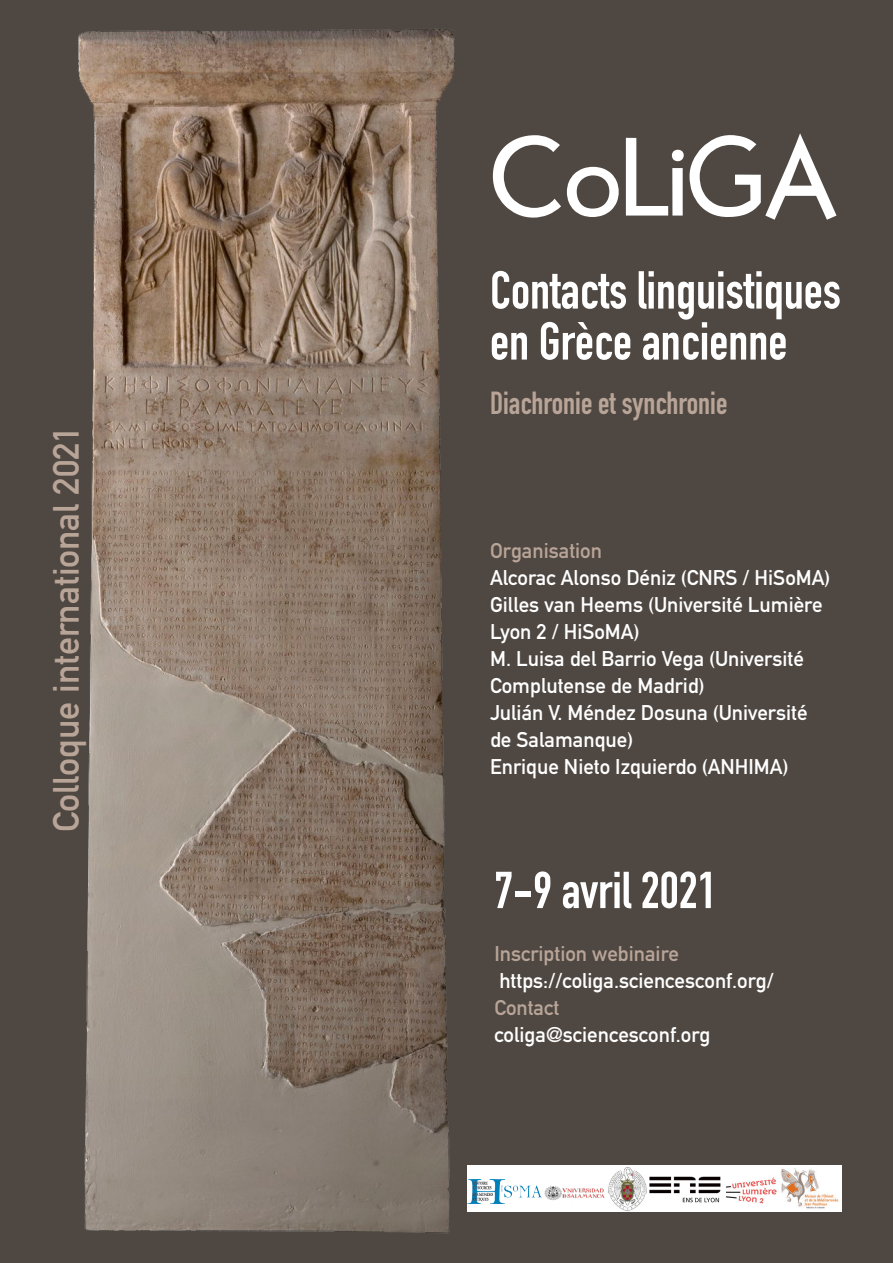
<style>
.page{position:relative;width:893px;height:1263px;background:#4f4842}
.page>*{position:absolute;margin:0;border:0;box-sizing:border-box;transform-origin:0 0}
.t1{font:112.5px "Fabrik";color:#fff}
.t2{font:700 52.5px/51px "DIN Condensed";color:#fff}
.t3{font:700 51px "DIN Condensed";color:#fff}
.t4{font:700 36px "DIN Alternate";color:#b9a598}
.t5{font:700 31.5px "DIN Condensed";color:#b9a598}
.t6{font:700 21px/27px "DIN Alternate";color:#fff}
.s1{color:#b9a598}
</style>
<div class="page">
<img style="left:78px;top:28px;width:377px;height:1206px">
<div style="left:468px;top:1165px;width:374px;height:47px;background:#fff"></div>
<img style="left:649px;top:1177px;width:72px;height:26px">
<img style="left:608px;top:1167px;width:39px;height:45px">
<img style="left:544px;top:1186px;width:60px;height:15px">
<img style="left:468px;top:1179px;width:73px;height:24px">
<img style="left:726px;top:1177px;width:51px;height:27px">
<img style="left:781px;top:1168px;width:58px;height:41px">
<p class="t4" style="left:39px;top:832px;width:408px;rotate:-90deg">Colloque international 2021</p>
<p class="t1" style="left:490px;top:90px;width:349px">CoLiGA</p>
<p class="t2" style="left:490px;top:264px;width:352px">Contacts linguistiques en Grèce ancienne</p>
<p class="t5" style="left:490px;top:381px;width:239px">Diachronie et synchronie</p>
<p class="t6" style="left:490px;top:535px;width:342px"><span class="s1">Organisation<br></span>Alcorac Alonso Déniz (CNRS / HiSoMA)<br>Gilles van Heems (Université Lumière<br>Lyon 2 / HiSoMA)<br>M. Luisa del Barrio Vega (Université<br>Complutense de Madrid)</p>
<p class="t6" style="left:490px;top:697px;width:319px">Julián V. Méndez Dosuna (Université de Salamanque)</p>
<p class="t6" style="left:490px;top:751px;width:300px">Enrique Nieto Izquierdo (ANHIMA)</p>
<p class="t3" style="left:494px;top:856px;width:224px">7-9 avril 2021</p>
<p class="t6" style="left:494px;top:938px;width:281px"><span class="s1">Inscription webinaire </span>https://coliga.sciencesconf.org/<br><span class="s1">Contact </span>coliga@sciencesconf.org</p>
</div>
